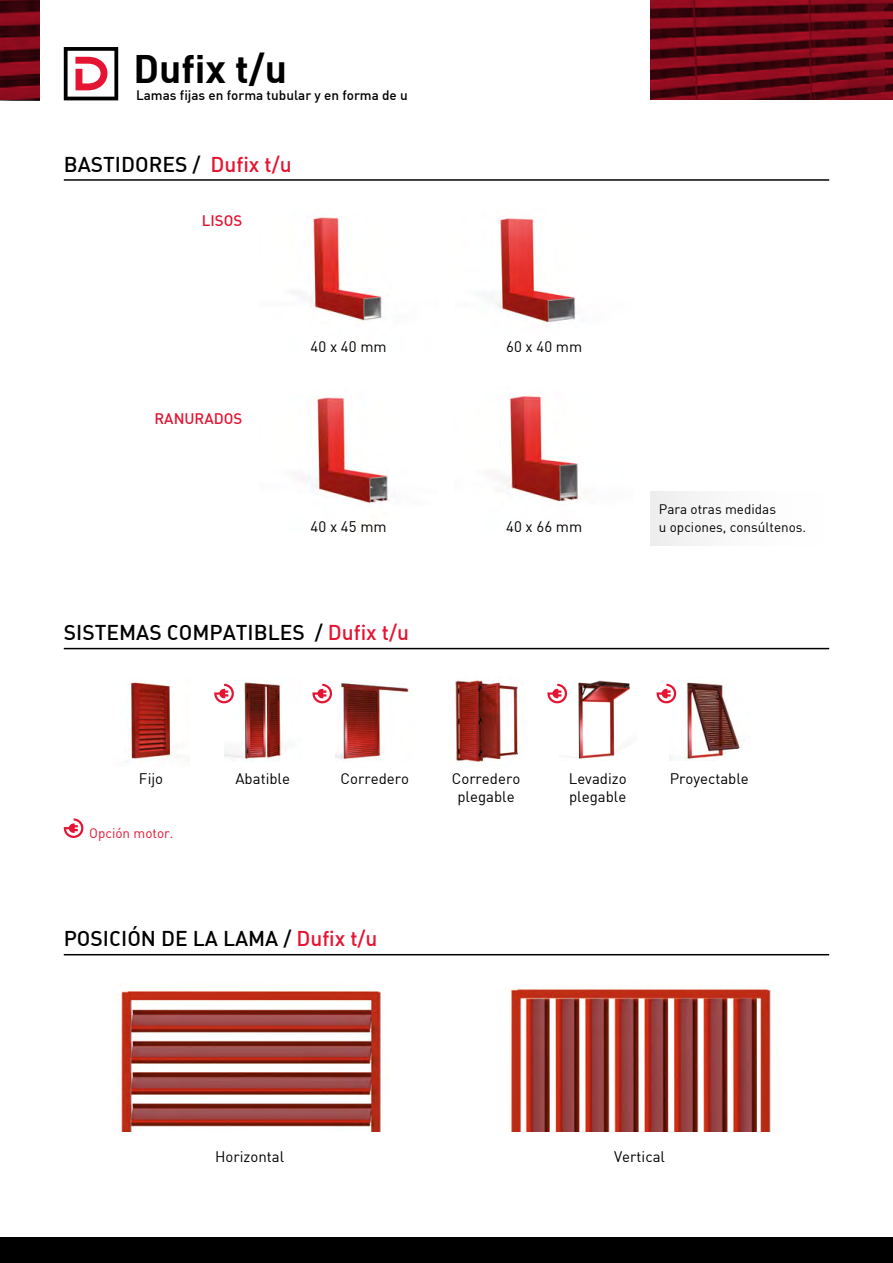
<style>
.page{position:relative;width:893px;height:1263px;background:#fff}
.page>*{position:absolute;margin:0;border:0;box-sizing:border-box;transform-origin:0 0}
.t1{font:39px "DIN Bold";color:#000}
.t2{font:21px "DIN Medium Alternate";color:#000}
.t3{font:15px/18px "DIN";color:#000;text-align:center}
.t4{font:15px "DIN Medium Alternate";color:#e51432}
.t5{font:13.5px/18px "DIN";color:#000}
.t6{font:500 13.5px "DIN";color:#000}
.t7{font:13.5px "DIN";color:#e51432}
.s1{color:#e51432}
</style>
<div class="page">
<svg style="left:651px;top:0;width:242px;height:100px;background:#680816"></svg>
<svg style="left:0;top:0;width:39px;height:100px;background:#620814"></svg>
<svg style="left:64px;top:47px;width:54px;height:53px"></svg>
<div style="left:68px;top:51px;width:46px;height:46px;background:#fff"></div>
<svg style="left:75px;top:57px;width:32px;height:33px"></svg>
<hr style="left:64px;top:179px;width:765px;height:2px;background:#000">
<div style="left:650px;top:491px;width:178px;height:54px;background:#f9f9f9"></div>
<div style="left:0;top:1237px;width:893px;height:26px;background:#000"></div>
<hr style="left:64px;top:954px;width:765px;height:1px;background:#000">
<img style="left:120px;top:990px;width:261px;height:141px">
<img style="left:510px;top:989px;width:261px;height:142px">
<hr style="left:64px;top:648px;width:765px;height:1px;background:#000">
<svg style="left:63px;top:818px;width:21px;height:20px"></svg>
<img style="left:224px;top:682px;width:62px;height:79px">
<img style="left:335px;top:683px;width:76px;height:77px">
<img style="left:455px;top:680px;width:63px;height:83px">
<img style="left:559px;top:680px;width:71px;height:79px">
<img style="left:670px;top:680px;width:70px;height:80px">
<img style="left:128px;top:682px;width:51px;height:78px">
<img style="left:501px;top:395px;width:84px;height:107px">
<img style="left:300px;top:396px;width:89px;height:108px">
<img style="left:292px;top:217px;width:90px;height:104px">
<img style="left:490px;top:218px;width:86px;height:105px">
<svg style="left:214px;top:683px;width:20px;height:20px"></svg>
<svg style="left:312px;top:683px;width:21px;height:20px"></svg>
<svg style="left:547px;top:683px;width:21px;height:20px"></svg>
<svg style="left:656px;top:683px;width:21px;height:20px"></svg>
<h1 class="t1" style="left:134px;top:43px;width:155px">Dufix t/u</h1>
<p class="t6" style="left:136px;top:86px;width:273px">Lamas fijas en forma tubular y en forma de u</p>
<h2 class="t2" style="left:64px;top:151px;width:229px">BASTIDORES / <span class="s1">Dufix t/u</span></h2>
<p class="t4" style="left:202px;top:211px;width:42px">LISOS</p>
<p class="t4" style="left:154px;top:409px;width:89px">RANURADOS</p>
<p class="t3" style="left:311px;top:337px;width:78px">40 x 40 mm</p>
<p class="t3" style="left:506px;top:337px;width:78px">60 x 40 mm</p>
<p class="t3" style="left:311px;top:517px;width:78px">40 x 45 mm</p>
<p class="t3" style="left:506px;top:517px;width:78px">40 x 66 mm</p>
<h2 class="t2" style="left:64px;top:619px;width:347px">SISTEMAS COMPATIBLES / <span class="s1">Dufix t/u</span></h2>
<p class="t5" style="left:659px;top:500px;width:149px">Para otras medidas<br>u opciones, consúltenos.</p>
<p class="t3" style="left:235px;top:769px;width:56px">Abatible</p>
<p class="t3" style="left:341px;top:769px;width:70px">Corredero</p>
<p class="t3" style="left:452px;top:769px;width:70px">Corredero plegable</p>
<p class="t3" style="left:569px;top:769px;width:59px;text-align:left">Levadizo plegable</p>
<p class="t3" style="left:139px;top:769px;width:26px">Fijo</p>
<p class="t3" style="left:670px;top:769px;width:81px">Proyectable</p>
<p class="t7" style="left:89px;top:824px;width:86px">Opción motor.</p>
<h2 class="t2" style="left:64px;top:925px;width:315px">POSICIÓN DE LA LAMA / <span class="s1">Dufix t/u</span></h2>
<p class="t3" style="left:215px;top:1147px;width:71px">Horizontal</p>
<p class="t3" style="left:614px;top:1147px;width:52px">Vertical</p>
</div>
